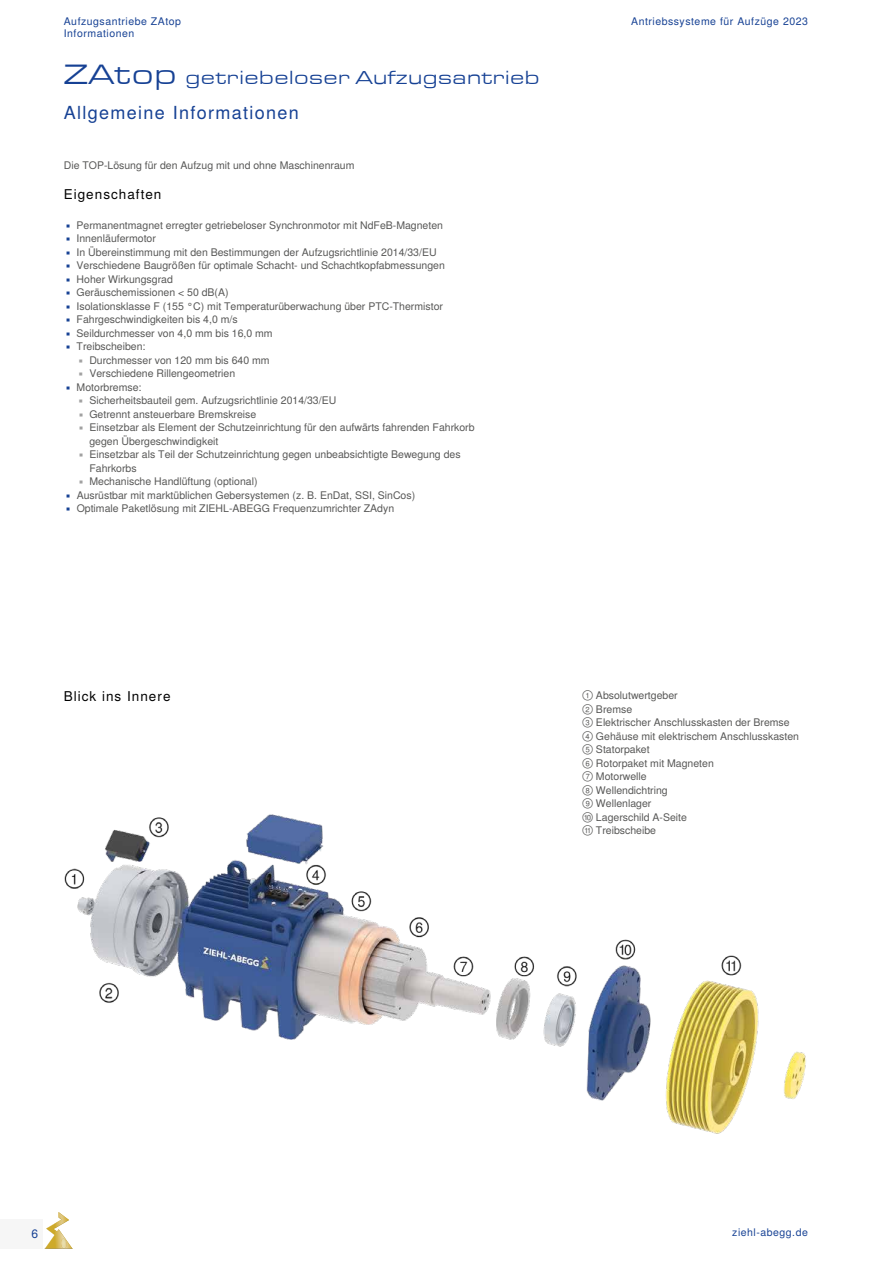
<style>
.page{position:relative;width:893px;height:1263px;background:#fff}
.page>*{position:absolute;margin:0;border:0;box-sizing:border-box;transform-origin:0 0}
.t1{font:18px "Eurostile Extended";letter-spacing:.025em;color:#164194}
.t2{font:18px "Ziehl Abegg Sans";letter-spacing:.075em;color:#164194}
.t3{font:13.5px "Ziehl Abegg Sans";letter-spacing:.075em;color:#000}
.t4{font:12px "Ziehl Abegg Sans";color:#164194}
.t5{font:10.5px/13.5px "Ziehl Abegg Sans";color:#575756}
.t6{font:10.5px/12.8px "Ziehl Abegg Sans";letter-spacing:.05em;color:#164194}
.s1{font-size:27px}
.s2{color:#164194}
.s3{color:#a1a1a1}
</style>
<div class="page">
<img style="left:64px;top:814px;width:742px;height:320px">
<div style="left:0;top:1219px;width:43px;height:30px;background:#f6f6f6"></div>
<svg style="left:45px;top:1212px;width:28px;height:37px"></svg>
<p class="t6" style="left:64px;top:15px;width:119px">Aufzugsantriebe ZAtop<br>Informationen</p>
<p class="t6" style="left:631px;top:15px;width:178px">Antriebssysteme für Aufzüge 2023</p>
<h1 class="t1" style="left:64px;top:67px;width:477px"><span class="s1">ZAtop</span> getriebeloser Aufzugsantrieb</h1>
<h1 class="t2" style="left:64px;top:103px;width:237px">Allgemeine Informationen</h1>
<p class="t5" style="left:64px;top:159px;width:292px">Die TOP-Lösung für den Aufzug mit und ohne Maschinenraum</p>
<p class="t3" style="left:64px;top:186px;width:99px">Eigenschaften</p>
<p class="t5" style="left:64px;top:218px;width:381px"><span class="s2">▪</span> Permanentmagnet erregter getriebeloser Synchronmotor mit NdFeB-Magneten</p>
<p class="t5" style="left:64px;top:232px;width:94px"><span class="s2">▪</span> Innenläufermotor</p>
<p class="t5" style="left:64px;top:245px;width:374px"><span class="s2">▪</span> In Übereinstimmung mit den Bestimmungen der Aufzugsrichtlinie 2014/33/EU</p>
<p class="t5" style="left:64px;top:259px;width:383px"><span class="s2">▪</span> Verschiedene Baugrößen für optimale Schacht- und Schachtkopfabmessungen</p>
<p class="t5" style="left:64px;top:272px;width:111px"><span class="s2">▪</span> Hoher Wirkungsgrad</p>
<p class="t5" style="left:64px;top:286px;width:166px"><span class="s2">▪</span> Geräuschemissionen &lt; 50 dB(A)</p>
<p class="t5" style="left:64px;top:299px;width:381px"><span class="s2">▪</span> Isolationsklasse F (155 °C) mit Temperaturüberwachung über PTC-Thermistor</p>
<p class="t5" style="left:64px;top:313px;width:175px"><span class="s2">▪</span> Fahrgeschwindigkeiten bis 4,0 m/s</p>
<p class="t5" style="left:64px;top:326px;width:210px"><span class="s2">▪</span> Seildurchmesser von 4,0 mm bis 16,0 mm</p>
<p class="t5" style="left:64px;top:340px;width:83px"><span class="s2">▪</span> Treibscheiben:</p>
<p class="t5" style="left:77px;top:353px;width:195px"><span class="s3">▪</span> Durchmesser von 120 mm bis 640 mm</p>
<p class="t5" style="left:77px;top:367px;width:160px"><span class="s3">▪</span> Verschiedene Rillengeometrien</p>
<p class="t5" style="left:64px;top:380px;width:79px"><span class="s2">▪</span> Motorbremse:</p>
<p class="t5" style="left:77px;top:394px;width:261px"><span class="s3">▪</span> Sicherheitsbauteil gem. Aufzugsrichtlinie 2014/33/EU</p>
<p class="t5" style="left:77px;top:407px;width:181px"><span class="s3">▪</span> Getrennt ansteuerbare Bremskreise</p>
<p class="t5" style="left:89px;top:421px;width:387px;text-indent:-13px"><span class="s3">▪</span> Einsetzbar als Element der Schutzeinrichtung für den aufwärts fahrenden Fahrkorb gegen Übergeschwindigkeit</p>
<p class="t5" style="left:89px;top:448px;width:373px;text-indent:-13px"><span class="s3">▪</span> Einsetzbar als Teil der Schutzeinrichtung gegen unbeabsichtigte Bewegung des<br>Fahrkorbs</p>
<p class="t5" style="left:77px;top:475px;width:182px"><span class="s3">▪</span> Mechanische Handlüftung (optional)</p>
<p class="t5" style="left:64px;top:488px;width:353px"><span class="s2">▪</span> Ausrüstbar mit marktüblichen Gebersystemen (z. B. EnDat, SSI, SinCos)</p>
<p class="t5" style="left:64px;top:502px;width:332px"><span class="s2">▪</span> Optimale Paketlösung mit ZIEHL-ABEGG Frequenzumrichter ZAdyn</p>
<p class="t3" style="left:64px;top:689px;width:108px">Blick ins Innere</p>
<p class="t5" style="left:583px;top:689px;width:218px">① Absolutwertgeber<br>② Bremse<br>③ Elektrischer Anschlusskasten der Bremse<br>④ Gehäuse mit elektrischem Anschlusskasten<br>⑤ Statorpaket<br>⑥ Rotorpaket mit Magneten<br>⑦ Motorwelle<br>⑧ Wellendichtring<br>⑨ Wellenlager<br>⑩ Lagerschild A-Seite<br>⑪ Treibscheibe</p>
<p class="t4" style="left:32px;top:1227px;width:8px">6</p>
<p class="t6" style="left:732px;top:1226px;width:77px">ziehl-abegg.de</p>
</div>
